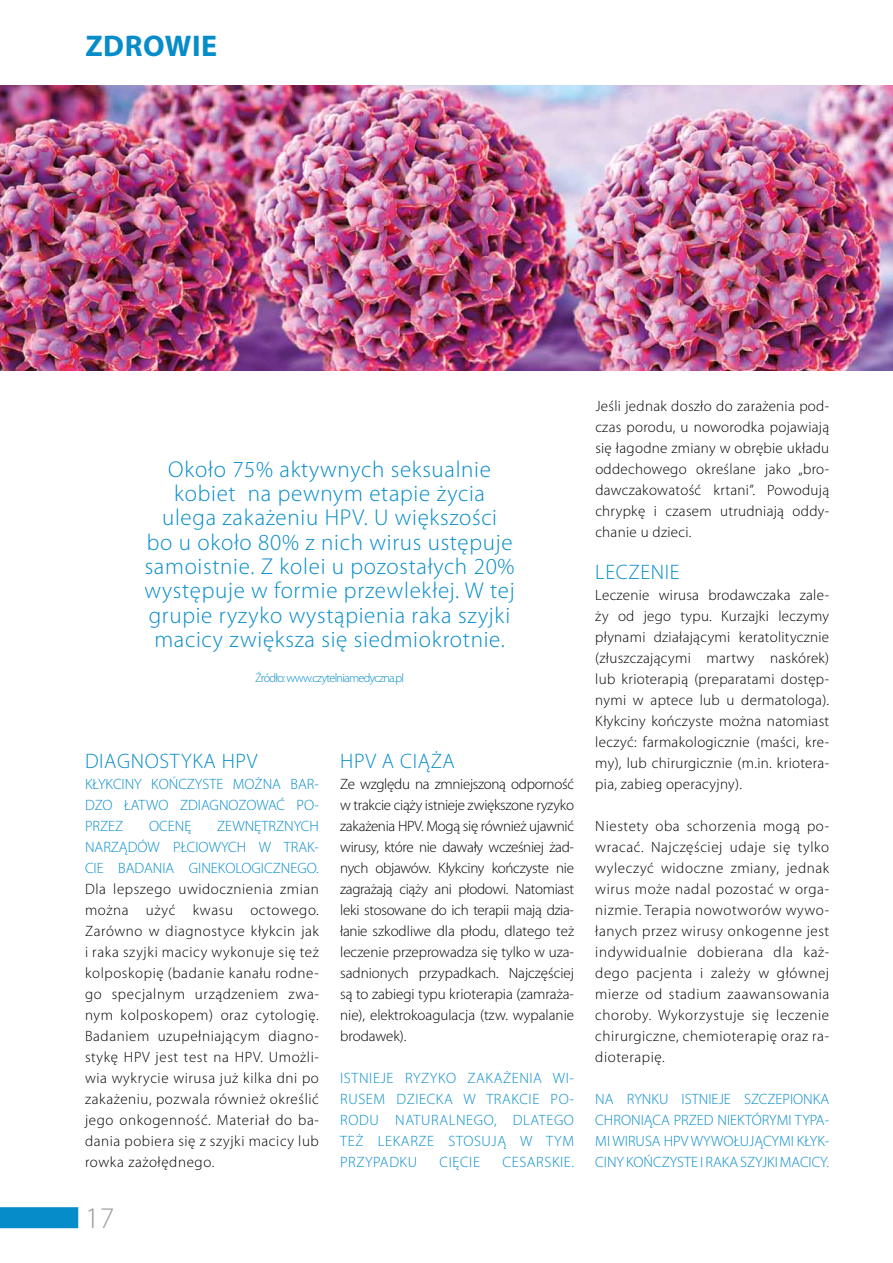
<style>
.page{position:relative;width:893px;height:1263px;background:#fff}
.page>*{position:absolute;margin:0;border:0;box-sizing:border-box;transform-origin:0 0}
.t1{font:700 30px "Myriad Pro";letter-spacing:.02em;color:#068cc9}
.t2{font:300 30px "Myriad Pro";color:#9d9d9c}
.t3{font:300 23.1px/24.3px "Myriad Pro";letter-spacing:.03em;color:#068cc9;text-align:center}
.t4{font:300 21px "Myriad Pro";letter-spacing:.03em;color:#068cc9}
.t5{font:300 15px/21px "Myriad Pro";letter-spacing:.02em;color:#000;text-align:justify}
.t6{font:300 15px/21px "Myriad Pro";color:#068cc9;text-align:justify}
.t7{font:300 15px "Myriad Pro";letter-spacing:.04em;color:#068cc9}
.t8{font:300 12.3px "Myriad Pro";letter-spacing:-.06em;color:#068cc9}
</style>
<div class="page">
<img style="left:0;top:85px;width:893px;height:285px">
<div style="left:0;top:1207px;width:78px;height:21px;background:#068cc9"></div>
<h1 class="t1" style="left:85px;top:27px;width:133px">ZDROWIE</h1>
<p class="t3" style="left:145px;top:457px;width:372px">Około 75% aktywnych seksualnie kobiet na pewnym etapie życia ulega zakażeniu HPV. U większości<br>bo u około 80% z nich wirus ustępuje samoistnie. Z kolei u pozostałych 20% występuje w formie przewlekłej. W tej grupie ryzyko wystąpienia raka szyjki macicy zwiększa się siedmiokrotnie.</p>
<p class="t8" style="left:255px;top:671px;width:151px">Źródło: www.czytelniamedyczna.pl</p>
<h3 class="t4" style="left:85px;top:749px;width:174px">DIAGNOSTYKA HPV</h3>
<p class="t6" style="left:85px;top:774px;width:235px">KŁYKCINY KOŃCZYSTE MOŻNA BAR-DZO ŁATWO ZDIAGNOZOWAĆ PO-PRZEZ</p>
<p class="t6" style="left:149px;top:816px;width:44px">OCENĘ</p>
<p class="t6" style="left:85px;top:816px;width:235px;text-indent:132px">ZEWNĘTRZNYCH NARZĄDÓW PŁCIOWYCH W TRAK-CIE BADANIA GINEKOLOGICZNEGO.</p>
<p class="t5" style="left:85px;top:879px;width:235px">Dla lepszego uwidocznienia zmian można użyć kwasu octowego.<br>Zarówno w diagnostyce kłykcin jak i raka szyjki macicy wykonuje się też kolposkopię (badanie kanału rodne&shy;go specjalnym urządzeniem zwa&shy;nym kolposkopem) oraz cytologię.<br>Badaniem uzupełniającym diagno&shy;stykę HPV jest test na HPV. Umożli&shy;wia wykrycie wirusa już kilka dni po zakażeniu, pozwala również określić jego onkogenność. Materiał do ba&shy;dania pobiera się z szyjki macicy lub rowka zażołędnego.</p>
<h1 class="t2" style="left:85px;top:1201px;width:31px">17</h1>
<h3 class="t4" style="left:340px;top:749px;width:116px">HPV A CIĄŻA</h3>
<p class="t5" style="left:340px;top:774px;width:235px">Ze względu na zmniejszoną odporność w trakcie ciąży istnieje zwiększone ryzyko zakażenia HPV. Mogą się również ujawnić wirusy, które nie dawały wcześniej żad&shy;nych objawów. Kłykciny kończyste nie zagrażają ciąży ani płodowi. Natomiast leki stosowane do ich terapii mają dzia&shy;łanie szkodliwe dla płodu, dlatego też leczenie przeprowadza się tylko w uza&shy;sadnionych przypadkach. Najczęściej są to zabiegi typu krioterapia (zamraża&shy;nie), elektrokoagulacja (tzw. wypalanie brodawek).</p>
<p class="t6" style="left:340px;top:1068px;width:235px">ISTNIEJE RYZYKO ZAKAŻENIA WI-RUSEM DZIECKA W TRAKCIE PO-RODU NATURALNEGO, DLATEGO TEŻ LEKARZE STOSUJĄ W TYM PRZYPADKU</p>
<p class="t6" style="left:440px;top:1152px;width:42px">CIĘCIE</p>
<p class="t7" style="left:503px;top:1154px;width:73px">CESARSKIE.</p>
<p class="t5" style="left:595px;top:396px;width:235px">Jeśli jednak doszło do zarażenia pod&shy;czas porodu, u noworodka pojawiają się łagodne zmiany w obrębie układu oddechowego określane jako „bro&shy;dawczakowatość krtani”. Powodują chrypkę i czasem utrudniają oddy&shy;chanie u dzieci.</p>
<h3 class="t4" style="left:595px;top:560px;width:86px">LECZENIE</h3>
<p class="t5" style="left:595px;top:585px;width:235px">Leczenie wirusa brodawczaka zale&shy;ży od jego typu. Kurzajki leczymy płynami działającymi keratolitycznie (złuszczającymi martwy naskórek) lub krioterapią (preparatami dostęp&shy;nymi w aptece lub u dermatologa).<br>Kłykciny kończyste można natomiast leczyć: farmakologicznie (maści, kre&shy;my), lub chirurgicznie (m.in. kriotera&shy;pia, zabieg operacyjny).</p>
<p class="t5" style="left:595px;top:816px;width:235px">Niestety oba schorzenia mogą po&shy;wracać. Najczęściej udaje się tylko wyleczyć widoczne zmiany, jednak wirus może nadal pozostać w orga&shy;nizmie. Terapia nowotworów wywo&shy;łanych przez wirusy onkogenne jest indywidualnie dobierana dla każ&shy;dego pacjenta i zależy w głównej mierze od stadium zaawansowania choroby. Wykorzystuje się leczenie chirurgiczne, chemioterapię oraz ra&shy;dioterapię.</p>
<p class="t6" style="left:595px;top:1089px;width:235px">NA RYNKU ISTNIEJE SZCZEPIONKA CHRONIĄCA PRZED NIEKTÓRYMI TYPA-MI WIRUSA HPV WYWOŁUJĄCYMI KŁYK-CINY KOŃCZYSTE I RAKA SZYJKI MACICY.</p>
</div>
